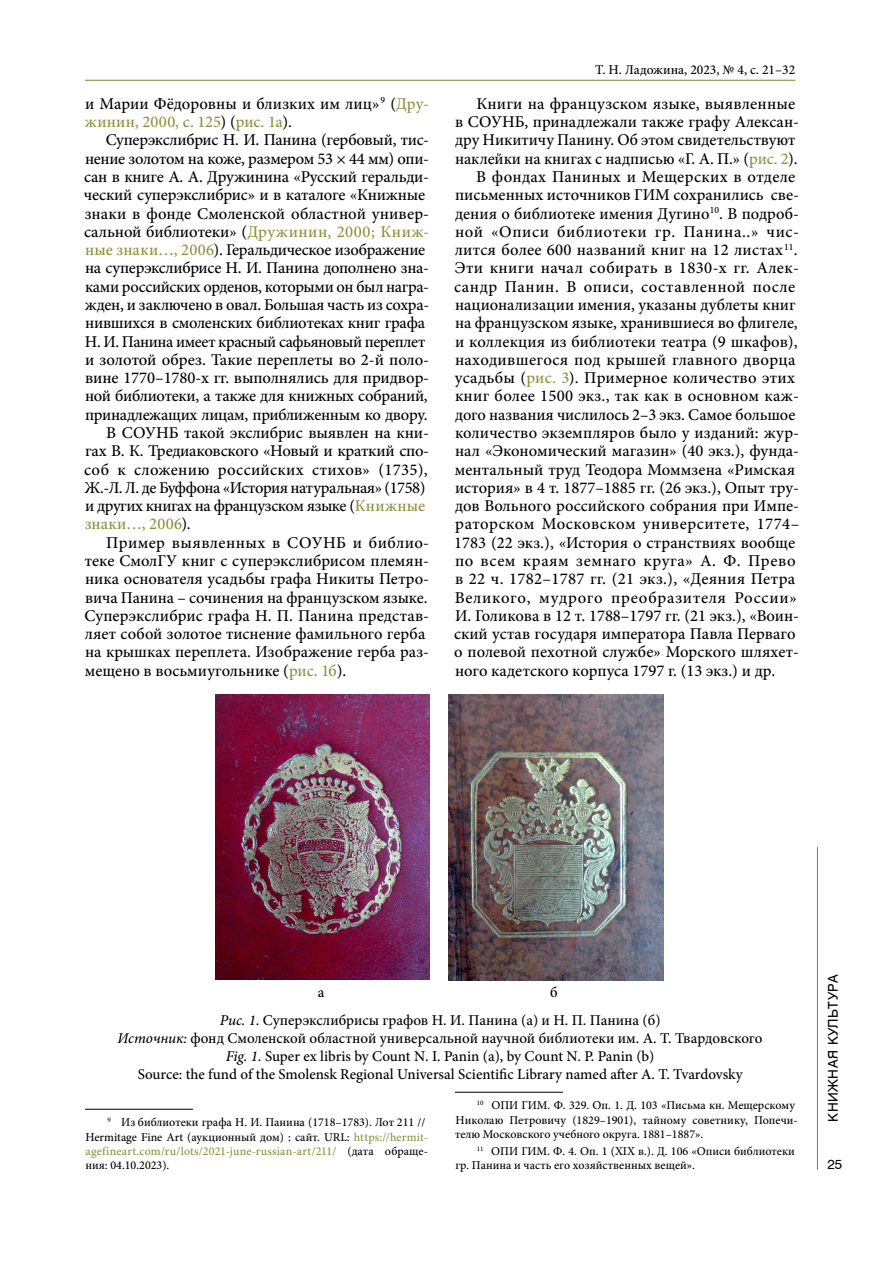
<style>
.page{position:relative;width:893px;height:1263px;background:#fff}
.page>*{position:absolute;margin:0;border:0;box-sizing:border-box;transform-origin:0 0}
.t1{font:500 16.5px/18.3px "Minion Pro";color:#000}
.t2{font:500 16.5px "Minion Pro";letter-spacing:-.02em;color:#000}
.t3{font:500 16.5px "Minion Pro";letter-spacing:-.025em;color:#000}
.t4{font:500 16.5px "Minion Pro";letter-spacing:.03em;color:#000}
.t5{font:500 16.5px "Minion Pro";letter-spacing:.02em;color:#000}
.t6{font:500 16.5px "Minion Pro";letter-spacing:-.03em;color:#000}
.t7{font:500 16.5px "Minion Pro";letter-spacing:.025em;color:#000}
.t8{font:500 16.5px "Minion Pro";letter-spacing:.04em;color:#000}
.t9{font:500 16.5px "Minion Pro";letter-spacing:.035em;color:#000}
.t10{font:500 16.5px "Minion Pro";letter-spacing:.015em;color:#8d903d}
.t11{font:500 15px/18px "Minion Pro";color:#000;text-align:center}
.t12{font:500 13.5px "Minion Pro";color:#000}
.t13{font:13.5px "Swiss 721 BT";letter-spacing:.04em;color:#000}
.t14{font:500 12px/14.4px "Minion Pro";color:#000}
.s1{color:#8d903d}
.s2{color:#000}
.s3{font-style:italic}
</style>
<div class="page">
<hr style="left:817px;top:847px;width:1px;height:323px;background:#7e852e">
<hr style="left:85px;top:80px;width:710px;height:1px;background:#7e852e">
<hr style="left:85px;top:1109px;width:108px;height:1px;background:#000">
<hr style="left:455px;top:1092px;width:108px;height:1px;background:#000">
<img style="left:448px;top:694px;width:216px;height:286px">
<img style="left:216px;top:694px;width:214px;height:286px">
<p class="t1" style="left:85px;top:94px;width:346px">и Марии Фёдоровны и близких им лиц»<sup>9</sup> (<span class="s1">Дру&shy;жинин, 2000, с. 125</span>) (<span class="s1">рис. 1а</span>).</p>
<p class="t1" style="left:106px;top:131px;width:325px">Суперэкслибрис Н. И. Панина (гербовый, тис-</p>
<p class="t3" style="left:85px;top:147px;width:346px">нение золотом на коже, размером 53 × 44 мм) опи-</p>
<p class="t1" style="left:84px;top:168px;width:347px">сан в книге А. А. Дружинина «Русский геральди-</p>
<p class="t1" style="left:84px;top:186px;width:343px">ческий суперэкслибрис» и в каталоге «Книжные</p>
<p class="t1" style="left:85px;top:204px;width:346px">знаки в фонде Смоленской областной универ-</p>
<p class="t1" style="left:84px;top:222px;width:347px">сальной библиотеки» (<span class="s1">Дружинин, 2000; Книж-</span></p>
<p class="t1" style="left:85px;top:241px;width:342px"><span class="s1">ные знаки…, 2006</span>). Геральдическое изображение</p>
<p class="t2" style="left:85px;top:257px;width:346px">на суперэкслибрисе Н. И. Панина дополнено зна-</p>
<p class="t3" style="left:85px;top:275px;width:346px">ками российских орденов, которыми он был награ-</p>
<p class="t2" style="left:85px;top:294px;width:346px">жден, и заключено в овал. Большая часть из сохра-</p>
<p class="t1" style="left:85px;top:314px;width:342px">нившихся в смоленских библиотеках книг графа</p>
<p class="t3" style="left:85px;top:330px;width:342px">Н. И. Панина имеет красный сафьяновый переплет</p>
<p class="t1" style="left:85px;top:350px;width:346px">и золотой обрез. Такие переплеты во 2-й поло-</p>
<p class="t1" style="left:85px;top:369px;width:346px">вине 1770–1780-х гг. выполнялись для придвор-</p>
<p class="t2" style="left:85px;top:385px;width:344px">ной библиотеки, а также для книжных собраний,</p>
<p class="t2" style="left:85px;top:403px;width:344px">принадлежащих лицам, приближенным ко двору.</p>
<p class="t1" style="left:106px;top:424px;width:324px">В СОУНБ такой экслибрис выявлен на кни-</p>
<p class="t1" style="left:85px;top:442px;width:346px">гах В. К. Тредиаковского «Новый и краткий спо-</p>
<p class="t5" style="left:84px;top:458px;width:345px">соб к сложению российских стихов» (1735),</p>
<p class="t6" style="left:85px;top:476px;width:342px">Ж.-Л. Л. де Буффона «История натуральная» (1758)</p>
<p class="t6" style="left:85px;top:495px;width:342px">и других книгах на французском языке (<span class="s1">Книжные</span></p>
<p class="t10" style="left:85px;top:513px;width:107px">знаки…, 2006<span class="s2">).</span></p>
<p class="t7" style="left:106px;top:531px;width:324px">Пример выявленных в СОУНБ и библио-</p>
<p class="t1" style="left:85px;top:552px;width:346px">теке СмолГУ книг с суперэкслибрисом племян-</p>
<p class="t1" style="left:85px;top:570px;width:346px">ника основателя усадьбы графа Никиты Петро-</p>
<p class="t1" style="left:85px;top:588px;width:344px">вича Панина – сочинения на французском языке.</p>
<p class="t1" style="left:84px;top:606px;width:346px">Суперэкслибрис графа Н. П. Панина представ-</p>
<p class="t1" style="left:85px;top:625px;width:342px">ляет собой золотое тиснение фамильного герба</p>
<p class="t1" style="left:85px;top:643px;width:346px">на крышках переплета. Изображение герба раз-</p>
<p class="t1" style="left:85px;top:661px;width:263px">мещено в восьмиугольнике (<span class="s1">рис. 1б</span>).</p>
<p class="t12" style="left:595px;top:60px;width:202px">Т. Н. Ладожина, 2023, № 4, с. 21–32</p>
<p class="t1" style="left:476px;top:94px;width:320px">Книги на французском языке, выявленные</p>
<p class="t1" style="left:455px;top:113px;width:345px">в СОУНБ, принадлежали также графу Алексан-</p>
<p class="t1" style="left:455px;top:131px;width:342px">дру Никитичу Панину. Об этом свидетельствуют</p>
<p class="t1" style="left:455px;top:149px;width:344px">наклейки на книгах с надписью «Г. А. П.» (<span class="s1">рис. 2</span>).</p>
<p class="t5" style="left:476px;top:166px;width:321px">В фондах Паниных и Мещерских в отделе</p>
<p class="t1" style="left:455px;top:186px;width:346px">письменных источников ГИМ сохранились све-</p>
<p class="t1" style="left:455px;top:204px;width:345px">дения о библиотеке имения Дугино<sup>10</sup>. В подроб-</p>
<p class="t9" style="left:455px;top:220px;width:346px">ной «Описи библиотеки гр. Панина..» чис-</p>
<p class="t1" style="left:455px;top:241px;width:344px">лится более 600 названий книг на 12 листах<sup>11</sup>.</p>
<p class="t7" style="left:455px;top:257px;width:346px">Эти книги начал собирать в 1830-х гг. Алек-</p>
<p class="t4" style="left:454px;top:275px;width:343px">сандр Панин. В описи, составленной после</p>
<p class="t1" style="left:455px;top:296px;width:342px">национализации имения, указаны дублеты книг</p>
<p class="t1" style="left:455px;top:314px;width:344px">на французском языке, хранившиеся во флигеле,</p>
<p class="t1" style="left:455px;top:332px;width:344px">и коллекция из библиотеки театра (9 шкафов),</p>
<p class="t5" style="left:455px;top:348px;width:342px">находившегося под крышей главного дворца</p>
<p class="t1" style="left:455px;top:369px;width:342px">усадьбы (<span class="s1">рис. 3</span>). Примерное количество этих</p>
<p class="t1" style="left:455px;top:387px;width:346px">книг более 1500 экз., так как в основном каж-</p>
<p class="t1" style="left:455px;top:405px;width:342px">дого названия числилось 2–3 экз. Самое большое</p>
<p class="t1" style="left:455px;top:424px;width:346px">количество экземпляров было у изданий: жур-</p>
<p class="t1" style="left:455px;top:442px;width:346px">нал «Экономический магазин» (40 экз.), фунда-</p>
<p class="t1" style="left:455px;top:460px;width:342px">ментальный труд Теодора Моммзена «Римская</p>
<p class="t1" style="left:455px;top:478px;width:346px">история» в 4 т. 1877–1885 гг. (26 экз.), Опыт тру-</p>
<p class="t1" style="left:455px;top:497px;width:345px">дов Вольного российского собрания при Импе-</p>
<p class="t4" style="left:455px;top:513px;width:346px">раторском Московском университете, 1774–</p>
<p class="t1" style="left:454px;top:533px;width:343px">1783 (22 экз.), «История о странствиях вообще</p>
<p class="t4" style="left:455px;top:550px;width:342px">по всем краям земнаго круга» А. Ф. Прево</p>
<p class="t1" style="left:455px;top:570px;width:342px">в 22 ч. 1782–1787 гг. (21 экз.), «Деяния Петра</p>
<p class="t8" style="left:455px;top:586px;width:343px">Великого, мудрого преобразителя России»</p>
<p class="t1" style="left:455px;top:606px;width:345px">И. Голикова в 12 т. 1788–1797 гг. (21 экз.), «Воин-</p>
<p class="t1" style="left:454px;top:625px;width:343px">ский устав государя императора Павла Перваго</p>
<p class="t1" style="left:454px;top:643px;width:346px">о полевой пехотной службе» Морского шляхет-</p>
<p class="t1" style="left:455px;top:661px;width:322px">ного кадетского корпуса 1797 г. (13 экз.) и др.</p>
<p class="t11" style="left:318px;top:984px;width:8px">а</p>
<p class="t11" style="left:550px;top:984px;width:9px">б</p>
<p class="t11" style="left:118px;top:1011px;width:646px"><span class="s3">Рис. 1.</span> Суперэкслибрисы графов Н. И. Панина (а) и Н. П. Панина (б)<br><span class="s3">Источник:</span> фонд Смоленской областной универсальной научной библиотеки им. А. Т. Твардовского <span class="s3">Fig. 1.</span> Super ex libris by Count N. I. Panin (а), by Count N. P. Panin (b)<br>Source: the fund of the Smolensk Regional Universal Scientific Library named after A. T. Tvardovsky</p>
<p class="t14" style="left:85px;top:1115px;width:344px;text-indent:22px"><sup>9</sup> Из библиотеки графа Н. И. Панина (1718–1783). Лот 211 // Hermitage Fine Art (аукционный дом) : сайт. URL: <span class="s1">https://hermit&shy;agefineart.com/ru/lots/2021-june-russian-art/211/</span> (дата обраще&shy;ния: 04.10.2023).</p>
<p class="t14" style="left:455px;top:1098px;width:344px;text-indent:22px"><sup>10</sup> ОПИ ГИМ. Ф. 329. Оп. 1. Д. 103 «Письма кн. Мещерскому<br>Николаю Петровичу (1829–1901), тайному советнику, Попечи&shy;телю Московского учебного округа. 1881–1887».</p>
<p class="t14" style="left:455px;top:1144px;width:341px;text-indent:22px"><sup>11</sup> ОПИ ГИМ. Ф. 4. Оп. 1 (XIX в.). Д. 106 «Описи библиотеки гр. Панина и часть его хозяйственных вещей».</p>
<p class="t13" style="left:824px;top:1121px;width:149px;rotate:-90deg">КНИЖНАЯ КУЛЬТУРА</p>
<p class="t13" style="left:827px;top:1155px;width:16px">25</p>
</div>
